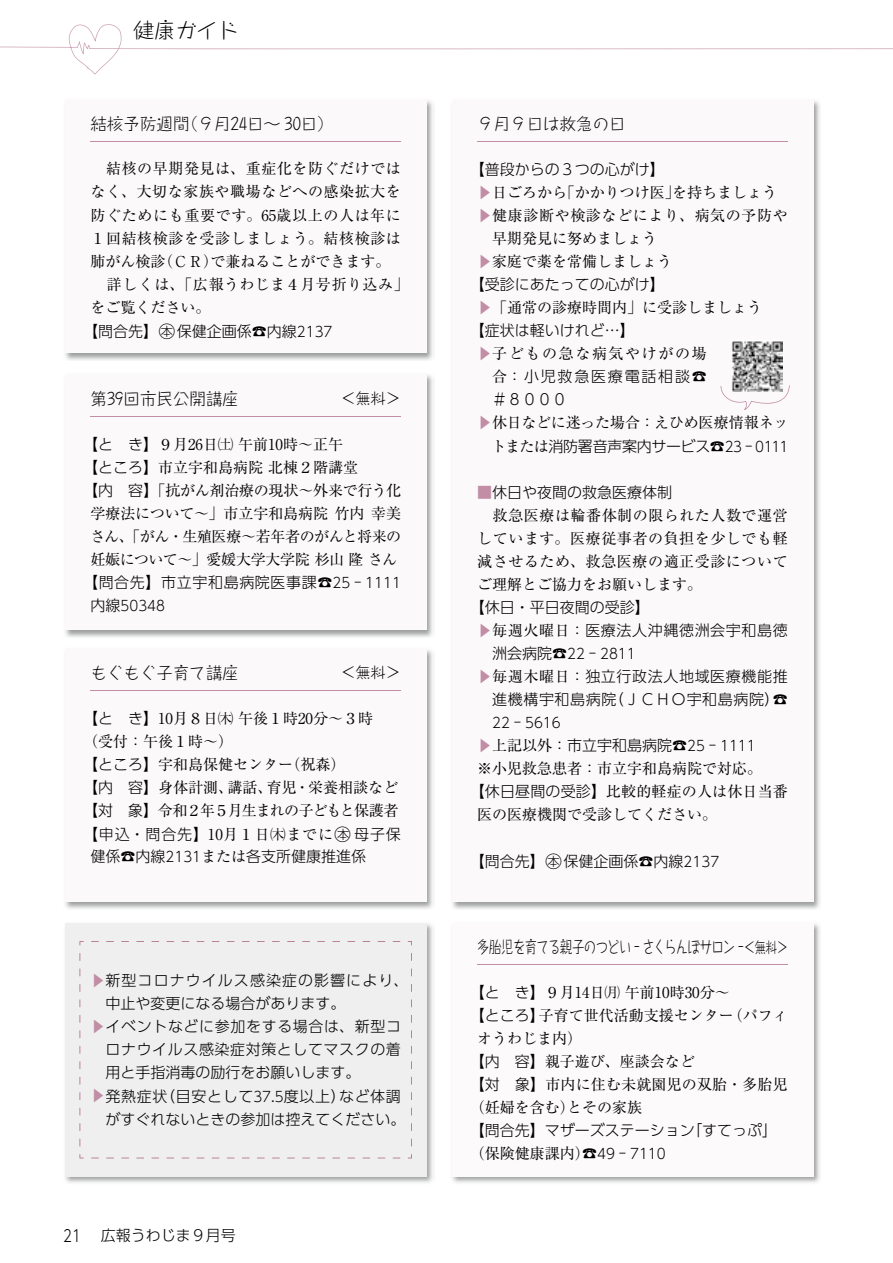
<style>
.page{position:relative;width:893px;height:1263px;background:#fff}
.page>*{position:absolute;margin:0;border:0;box-sizing:border-box;transform-origin:0 0}
.t1{font:300 21px "Taka Hand Std";color:#000}
.t2{font:300 16.5px "Taka Hand Std";color:#000}
.t3{font:300 16.5px "Taka Hand Std";letter-spacing:-.06em;color:#000;scale:.76 1}
.t4{font:15px/23.2px "Ryumin Pr 5";color:#000}
.t5{font:300 15px/23px "UD Shin Go Pro";color:#000}
.t6{font:15px/23px "Ryumin Pr 5";letter-spacing:.04em;color:#000}
.t7{font:300 15px/23.1px "UD Shin Go Pro";letter-spacing:.04em;color:#000}
.t8{font:15px "Ryumin Pr 5";letter-spacing:-.03em;color:#000}
.t9{font:300 15px/23.1px "UD Shin Go Pro";letter-spacing:.07em;color:#000}
.t10{font:15px "Ryumin Pr 5";letter-spacing:-.02em;color:#000}
.t11{font:15px "Ryumin Pr 5";letter-spacing:.045em;color:#000}
.t12{font:15px "Ryumin Pr 5";letter-spacing:.03em;color:#000}
.t13{font:15px "Ryumin Pr 5";letter-spacing:.035em;color:#000}
.t14{font:300 15px "UD Shin Go Pro";color:#c18ea5}
.t15{font:300 15px "Taka Hand Std";color:#000}
.t16{font:300 14.25px "UD Shin Go Pro";color:#000;scale:.95 1}
.s1{font-size:17.55px}
.s2{font-size:12.15px}
.s3{font-size:14.25px}
.s4{font-family:"UD Shin Go Pro";font-weight:300}
.s5{font-size:15px}
.s6{font-family:"UD Shin Go Pro";font-weight:300;font-size:17.55px}
.s7{font-family:"UD Shin Go Pro";font-weight:300;font-size:12.15px}
.s8{font-family:"Ryumin Pr 5";font-weight:400}
.s9{font-size:16.35px}
.s10{font-family:"UD Shin Go Pro";font-weight:300;font-size:14.25px}
.s11{color:#c18ea5}
</style>
<div class="page">
<svg style="left:0;top:24px;width:893px;height:50px"></svg>
<img style="left:452px;top:923px;width:368px;height:260px">
<div style="left:452px;top:923px;width:361px;height:253px;background:#fcfafb"></div>
<img style="left:65px;top:649px;width:368px;height:260px">
<div style="left:65px;top:649px;width:361px;height:253px;background:#fcf9fa"></div>
<img style="left:65px;top:374px;width:368px;height:263px">
<div style="left:65px;top:374px;width:361px;height:256px;background:#fcf9fa"></div>
<img style="left:65px;top:100px;width:368px;height:260px">
<div style="left:65px;top:100px;width:361px;height:253px;background:#fcf9fa"></div>
<img style="left:452px;top:100px;width:368px;height:809px">
<div style="left:452px;top:100px;width:361px;height:802px;background:#fcf9fa"></div>
<img style="left:65px;top:923px;width:368px;height:260px">
<div style="left:65px;top:923px;width:361px;height:253px;background:#efefef"></div>
<svg style="left:80px;top:941px;width:332px;height:217px"></svg>
<hr style="left:477px;top:964px;width:311px;height:1px;background:#c18ea5">
<hr style="left:91px;top:690px;width:310px;height:1px;background:#c18ea5">
<hr style="left:91px;top:416px;width:310px;height:1px;background:#c18ea5">
<hr style="left:91px;top:141px;width:310px;height:1px;background:#c18ea5">
<hr style="left:477px;top:142px;width:311px;height:1px;background:#c18ea5">
<img style="left:732px;top:341px;width:50px;height:44px">
<svg style="left:721px;top:385px;width:69px;height:25px"></svg>
<p class="t1" style="left:133px;top:15px;width:106px">健康ガイド</p>
<p class="t2" style="left:91px;top:112px;width:245px">結核予防週間（９月24日～ 30日）</p>
<p class="t6" style="left:106px;top:156px;width:296px">結核の早期発見は、重症化を防ぐだけでは</p>
<p class="t6" style="left:91px;top:179px;width:312px">なく、大切な家族や職場などへの感染拡大を</p>
<p class="t11" style="left:91px;top:203px;width:312px">防ぐためにも重要です。65歳以上の人は年に</p>
<p class="t6" style="left:91px;top:225px;width:312px">１回結核検診を受診しましょう。結核検診は</p>
<p class="t4" style="left:91px;top:248px;width:302px">肺がん検診（ＣＲ）で兼ねることができます。</p>
<p class="t12" style="left:91px;top:272px;width:320px">　詳しくは、「広報うわじま４月号折り込み」</p>
<p class="t4" style="left:91px;top:294px;width:122px">をご覧ください。</p>
<p class="t5" style="left:83px;top:319px;width:251px">【問合先】<span class="s1">○</span><span class="s2">本</span>保健企画係☎内線<span class="s3">2137</span></p>
<p class="t2" style="left:91px;top:387px;width:150px">第39回市民公開講座</p>
<p class="t15" style="left:341px;top:388px;width:61px">＜無料＞</p>
<p class="t4" style="left:83px;top:431px;width:261px"><span class="s4">【と　き】</span>９月26日㈯ 午前10時～正午</p>
<p class="t4" style="left:83px;top:454px;width:276px"><span class="s4">【ところ】</span>市立宇和島病院 北棟２階講堂</p>
<p class="t10" style="left:83px;top:478px;width:320px"><span class="s4">【内　容】</span>「抗がん剤治療の現状～外来で行う化</p>
<p class="t4" style="left:90px;top:500px;width:312px">学療法について～」市立宇和島病院 竹内 幸美</p>
<p class="t8" style="left:90px;top:524px;width:313px">さん、「がん・生殖医療～若年者のがんと将来の</p>
<p class="t8" style="left:90px;top:547px;width:308px">妊娠について～」愛媛大学大学院 杉山 隆 さん</p>
<p class="t7" style="left:83px;top:570px;width:319px">【問合先】市立宇和島病院医事課☎<span class="s3">25</span> - <span class="s3">1111</span></p>
<p class="t16" style="left:91px;top:594px;width:80px"><span class="s5">内線</span>50348</p>
<p class="t2" style="left:91px;top:661px;width:150px">もぐもぐ子育て講座</p>
<p class="t15" style="left:341px;top:662px;width:61px">＜無料＞</p>
<p class="t4" style="left:83px;top:705px;width:319px"><span class="s4">【と　き】</span>10月８日㈭ 午後１時20分～３時<br>（受付：午後１時～）<br><span class="s4">【ところ】</span>宇和島保健センター（祝森）<br><span class="s4">【内　容】</span>身体計測、講話、育児・栄養相談など<span class="s4">【対　象】</span>令和２年５月生まれの子どもと保護者<span class="s4">【申込・問合先】</span>10月１日㈭までに<span class="s6">○</span><span class="s7">本</span><span class="s4">母子保</span></p>
<p class="t5" style="left:91px;top:844px;width:277px">健係☎内線<span class="s3">2131</span><span class="s8">または</span>各支所健康推進係</p>
<p class="t14" style="left:86px;top:988px;width:16px;rotate:-90deg">▼</p>
<p class="t9" style="left:106px;top:968px;width:304px">新型コロナウイルス感染症の影響により、中止や変更になる場合があります。</p>
<p class="t14" style="left:86px;top:1034px;width:16px;rotate:-90deg">▼</p>
<p class="t5" style="left:106px;top:1015px;width:297px;text-align:justify">イベントなどに参加をする場合は、新型コロナウイルス感染症対策としてマスクの着用と手指消毒の励行をお願いします。</p>
<p class="t14" style="left:86px;top:1103px;width:16px;rotate:-90deg">▼</p>
<p class="t5" style="left:106px;top:1084px;width:302px">発熱症状（目安として<span class="s3">37.5</span>度以上）など体調がすぐれないときの参加は控えてください。</p>
<p class="t5" style="left:63px;top:1223px;width:174px"><span class="s9">21</span> 　広報うわじま９月号</p>
<p class="t2" style="left:477px;top:113px;width:150px">９月９日は救急の日</p>
<p class="t5" style="left:470px;top:157px;width:196px">【普段からの３つの心がけ】</p>
<p class="t14" style="left:473px;top:200px;width:16px;rotate:-90deg">▼</p>
<p class="t4" style="left:492px;top:180px;width:286px">日ごろから「かかりつけ医」を持ちましょう</p>
<p class="t14" style="left:473px;top:223px;width:16px;rotate:-90deg">▼</p>
<p class="t6" style="left:492px;top:203px;width:297px">健康診断や検診などにより、病気の予防や早期発見に努めましょう</p>
<p class="t14" style="left:473px;top:269px;width:16px;rotate:-90deg">▼</p>
<p class="t5" style="left:470px;top:250px;width:204px;text-indent:22px"><span class="s8">家庭で薬を常備しましょう</span>【受診にあたっての心がけ】</p>
<p class="t14" style="left:473px;top:315px;width:16px;rotate:-90deg">▼</p>
<p class="t4" style="left:470px;top:295px;width:294px;text-indent:22px">「通常の診療時間内」に受診しましょう<span class="s4">【症状は軽いけれど…】</span></p>
<p class="t14" style="left:473px;top:361px;width:16px;rotate:-90deg">▼</p>
<p class="t5" style="left:492px;top:342px;width:216px;text-align:justify"><span class="s8">子どもの急な病気やけがの場合：</span>小児救急医療電話相談☎＃８０００</p>
<p class="t14" style="left:473px;top:430px;width:16px;rotate:-90deg">▼</p>
<p class="t4" style="left:491px;top:410px;width:298px">休日などに迷った場合：えひめ医療情報ネットまたは<span class="s4">消防署音声案内サービス☎</span><span class="s10">23</span> <span class="s4">-</span> <span class="s10">0111</span></p>
<p class="t5" style="left:477px;top:480px;width:196px"><span class="s11">■</span>休日や夜間の救急医療体制</p>
<p class="t13" style="left:477px;top:503px;width:312px">　救急医療は輪番体制の限られた人数で運営</p>
<p class="t6" style="left:477px;top:525px;width:312px">しています。医療従事者の負担を少しでも軽</p>
<p class="t6" style="left:477px;top:548px;width:312px">減させるため、救急医療の適正受診について</p>
<p class="t4" style="left:477px;top:571px;width:226px">ご理解とご協力をお願いします。</p>
<p class="t5" style="left:470px;top:595px;width:181px">【休日・平日夜間の受診】</p>
<p class="t14" style="left:473px;top:637px;width:16px;rotate:-90deg">▼</p>
<p class="t7" style="left:492px;top:618px;width:297px"><span class="s8">毎週火曜日：</span>医療法人沖縄徳洲会宇和島徳洲会病院☎<span class="s3">22</span> - <span class="s3">2811</span></p>
<p class="t14" style="left:473px;top:684px;width:16px;rotate:-90deg">▼</p>
<p class="t7" style="left:492px;top:664px;width:297px"><span class="s8">毎週木曜日：</span>独立行政法人地域医療機能推進機構宇和島病院（ＪＣＨＯ宇和島病院）☎</p>
<p class="t16" style="left:492px;top:711px;width:74px">22 <span class="s5">-</span> 5616</p>
<p class="t14" style="left:473px;top:753px;width:16px;rotate:-90deg">▼</p>
<p class="t5" style="left:492px;top:733px;width:265px"><span class="s8">上記以外：</span>市立宇和島病院☎<span class="s3">25</span> - <span class="s3">1111</span></p>
<p class="t4" style="left:477px;top:756px;width:286px">※小児救急患者：市立宇和島病院で対応。</p>
<p class="t4" style="left:470px;top:779px;width:320px"><span class="s4">【休日昼間の受診】</span>比較的軽症の人は休日当番</p>
<p class="t4" style="left:477px;top:802px;width:241px">医の医療機関で受診してください。</p>
<p class="t5" style="left:470px;top:850px;width:251px">【問合先】<span class="s1">○</span><span class="s2">本</span>保健企画係☎内線<span class="s3">2137</span></p>
<p class="t3" style="left:477px;top:935px;width:411px">多胎児を育てる親子のつどい - さくらんぼサロン - <span class="s5">＜無料＞</span></p>
<p class="t4" style="left:470px;top:980px;width:261px"><span class="s4">【と　き】</span>９月14日㈪ 午前10時30分～</p>
<p class="t4" style="left:470px;top:1003px;width:319px"><span class="s4">【ところ】</span>子育て世代活動支援センター（パフィ</p>
<p class="t4" style="left:477px;top:1026px;width:106px">オうわじま内）</p>
<p class="t4" style="left:470px;top:1049px;width:226px"><span class="s4">【内　容】</span>親子遊び、座談会など</p>
<p class="t4" style="left:470px;top:1072px;width:319px"><span class="s4">【対　象】</span>市内に住む未就園児の双胎・多胎児</p>
<p class="t4" style="left:470px;top:1095px;width:174px">（妊婦を含む）とその家族</p>
<p class="t5" style="left:470px;top:1118px;width:301px">【問合先】マザーズステーション｢すてっぷ｣</p>
<p class="t4" style="left:470px;top:1141px;width:197px">（保険健康課内）<span class="s4">☎</span><span class="s10">49</span> <span class="s4">-</span> <span class="s10">7110</span></p>
</div>
